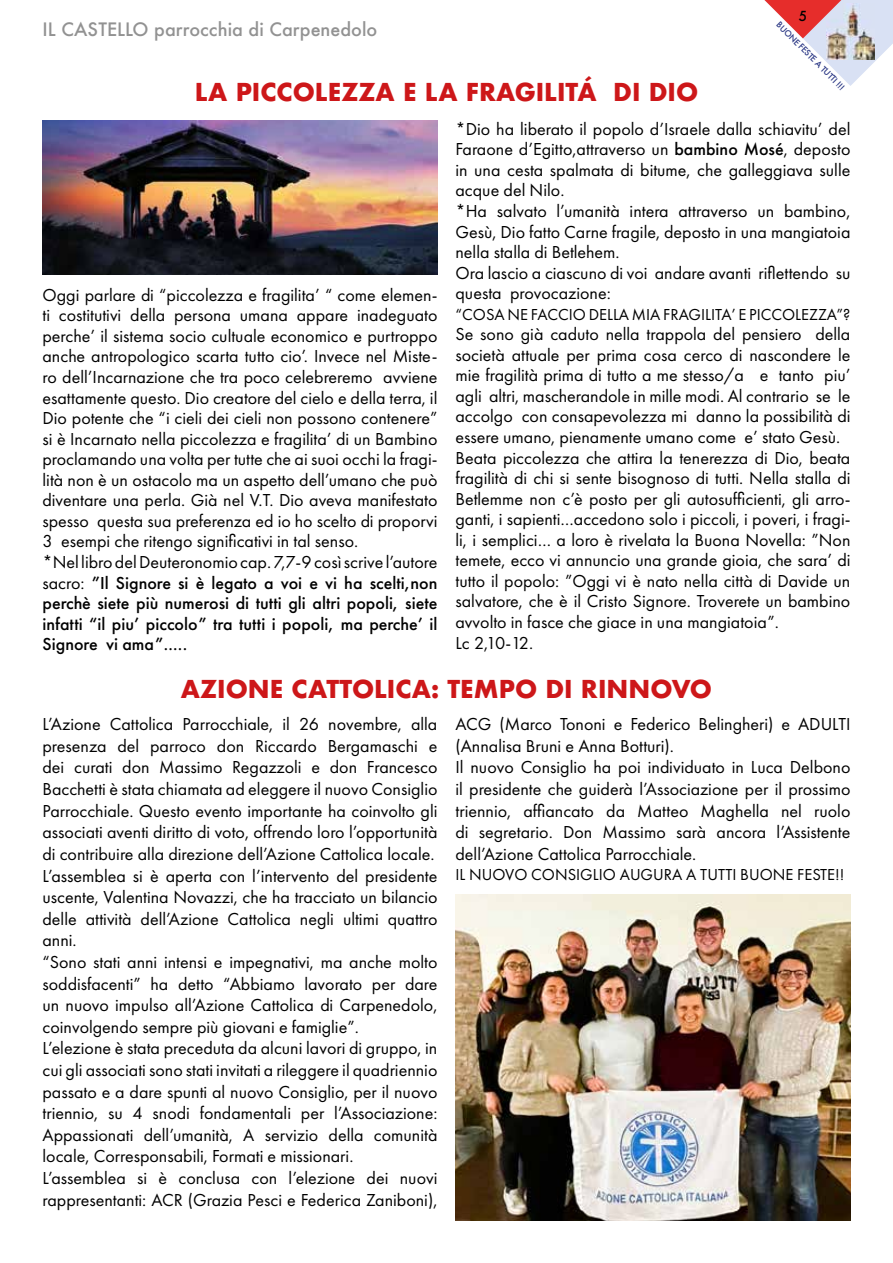
<style>
.page{position:relative;width:893px;height:1263px;background:#fff}
.page>*{position:absolute;margin:0;border:0;box-sizing:border-box;transform-origin:0 0}
.t1{font:700 24px "Futura";color:#cd1719}
.t2{font:18px/20.5px "Futura PT";color:#000}
.t3{font:500 18px "Futura";color:#929292}
.t4{font:16.5px "Futura PT";color:#000}
.t5{font:500 13.5px "Futura";color:#000}
.t6{font:500 8.25px "Futura";color:#283583}
.s1{font-weight:500}
</style>
<div class="page">
<svg style="left:764px;top:0;width:129px;height:86px"></svg>
<img style="left:455px;top:895px;width:395px;height:325px">
<img style="left:43px;top:121px;width:394px;height:153px">
<p class="t5" style="left:799px;top:7px;width:10px">5</p>
<p class="t3" style="left:43px;top:17px;width:336px">IL CASTELLO parrocchia di Carpenedolo</p>
<p class="t6" style="left:782px;top:19px;width:93px;rotate:45deg">BUONE FESTE A TUTTI !!!</p>
<h1 class="t1" style="left:195px;top:74px;width:505px">LA PICCOLEZZA E LA FRAGILITÁ DI DIO</h1>
<p class="t2" style="left:455px;top:118px;width:396px">*Dio ha liberato il popolo d’Israele dalla schiavitu’ del Faraone d’Egitto,attraverso un <span class="s1">bambino Mosé</span>, deposto in una cesta spalmata di bitume, che galleggiava sulle acque del Nilo.<br>*Ha salvato l’umanità intera attraverso un bambino, Gesù, Dio fatto Carne fragile, deposto in una mangiatoia nella stalla di Betlehem.<br>Ora lascio a ciascuno di voi andare avanti riflettendo su questa provocazione:</p>
<p class="t4" style="left:455px;top:304px;width:396px">“COSA NE FACCIO DELLA MIA FRAGILITA’ E PICCOLEZZA”?</p>
<p class="t2" style="left:455px;top:324px;width:397px">Se sono già caduto nella trappola del pensiero della società attuale per prima cosa cerco di nascondere le mie fragilità prima di tutto a me stesso/a e tanto piu’ agli altri, mascherandole in mille modi. Al contrario se le accolgo con consapevolezza mi danno la possibilità di essere umano, pienamente umano come e’ stato Gesù.<br>Beata piccolezza che attira la tenerezza di Dio, beata fragilità di chi si sente bisognoso di tutti. Nella stalla di Betlemme non c’è posto per gli autosufficienti, gli arro&shy;ganti, i sapienti…accedono solo i piccoli, i poveri, i fragi&shy;li, i semplici… a loro è rivelata la Buona Novella: ”Non temete, ecco vi annuncio una grande gioia, che sara’ di tutto il popolo: ”Oggi vi è nato nella città di Davide un salvatore, che è il Cristo Signore. Troverete un bambino avvolto in fasce che giace in una mangiatoia”.<br>Lc 2,10-12.</p>
<h1 class="t1" style="left:181px;top:672px;width:533px">AZIONE CATTOLICA: TEMPO DI RINNOVO</h1>
<p class="t2" style="left:43px;top:713px;width:396px;line-height:21.6px">L’Azione Cattolica Parrocchiale, il 26 novembre, alla presenza del parroco don Riccardo Bergamaschi e dei curati don Massimo Regazzoli e don Francesco Bacchetti è stata chiamata ad eleggere il nuovo Consiglio Parrocchiale. Questo evento importante ha coinvolto gli associati aventi diritto di voto, offrendo loro l’opportunità di contribuire alla direzione dell’Azione Cattolica locale.<br>L’assemblea si è aperta con l’intervento del presidente uscente, Valentina Novazzi, che ha tracciato un bilancio delle attività dell’Azione Cattolica negli ultimi quattro anni.<br>“Sono stati anni intensi e impegnativi, ma anche molto soddisfacenti” ha detto “Abbiamo lavorato per dare un nuovo impulso all’Azione Cattolica di Carpenedolo, coinvolgendo sempre più giovani e famiglie”.<br>L’elezione è stata preceduta da alcuni lavori di gruppo, in cui gli associati sono stati invitati a rileggere il quadriennio passato e a dare spunti al nuovo Consiglio, per il nuovo triennio, su 4 snodi fondamentali per l’Associazione:<br>Appassionati dell’umanità, A servizio della comunità locale, Corresponsabili, Formati e missionari.<br>L’assemblea si è conclusa con l’elezione dei nuovi rappresentanti: ACR (Grazia Pesci e Federica Zaniboni),</p>
<p class="t2" style="left:455px;top:713px;width:396px;line-height:21.6px">ACG (Marco Tononi e Federico Belingheri) e ADULTI (Annalisa Bruni e Anna Botturi).<br>Il nuovo Consiglio ha poi individuato in Luca Delbono il presidente che guiderà l’Associazione per il prossimo triennio, affiancato da Matteo Maghella nel ruolo di segretario. Don Massimo sarà ancora l’Assistente dell’Azione Cattolica Parrocchiale.</p>
<p class="t2" style="left:43px;top:284px;width:397px">Oggi parlare di “piccolezza e fragilita’ “ come elemen&shy;ti costitutivi della persona umana appare inadeguato perche’ il sistema socio cultuale economico e purtroppo anche antropologico scarta tutto cio’. Invece nel Miste&shy;ro dell’Incarnazione che tra poco celebreremo avviene esattamente questo. Dio creatore del cielo e della terra, il Dio potente che “i cieli dei cieli non possono contenere” si è Incarnato nella piccolezza e fragilita’ di un Bambino proclamando una volta per tutte che ai suoi occhi la fragi&shy;lità non è un ostacolo ma un aspetto dell’umano che può diventare una perla. Già nel V.T. Dio aveva manifestato spesso questa sua preferenza ed io ho scelto di proporvi 3 esempi che ritengo significativi in tal senso.<br>*Nel libro del Deuteronomio cap. 7,7-9 così scrive l’autore sacro: <span class="s1">”Il Signore si è legato a voi e vi ha scelti,non perchè siete più numerosi di tutti gli altri popoli, siete infatti “il piu’ piccolo” tra tutti i popoli, ma perche’ il Signore vi ama”…..</span></p>
<p class="t4" style="left:455px;top:864px;width:390px">IL NUOVO CONSIGLIO AUGURA A TUTTI BUONE FESTE!!</p>
</div>
